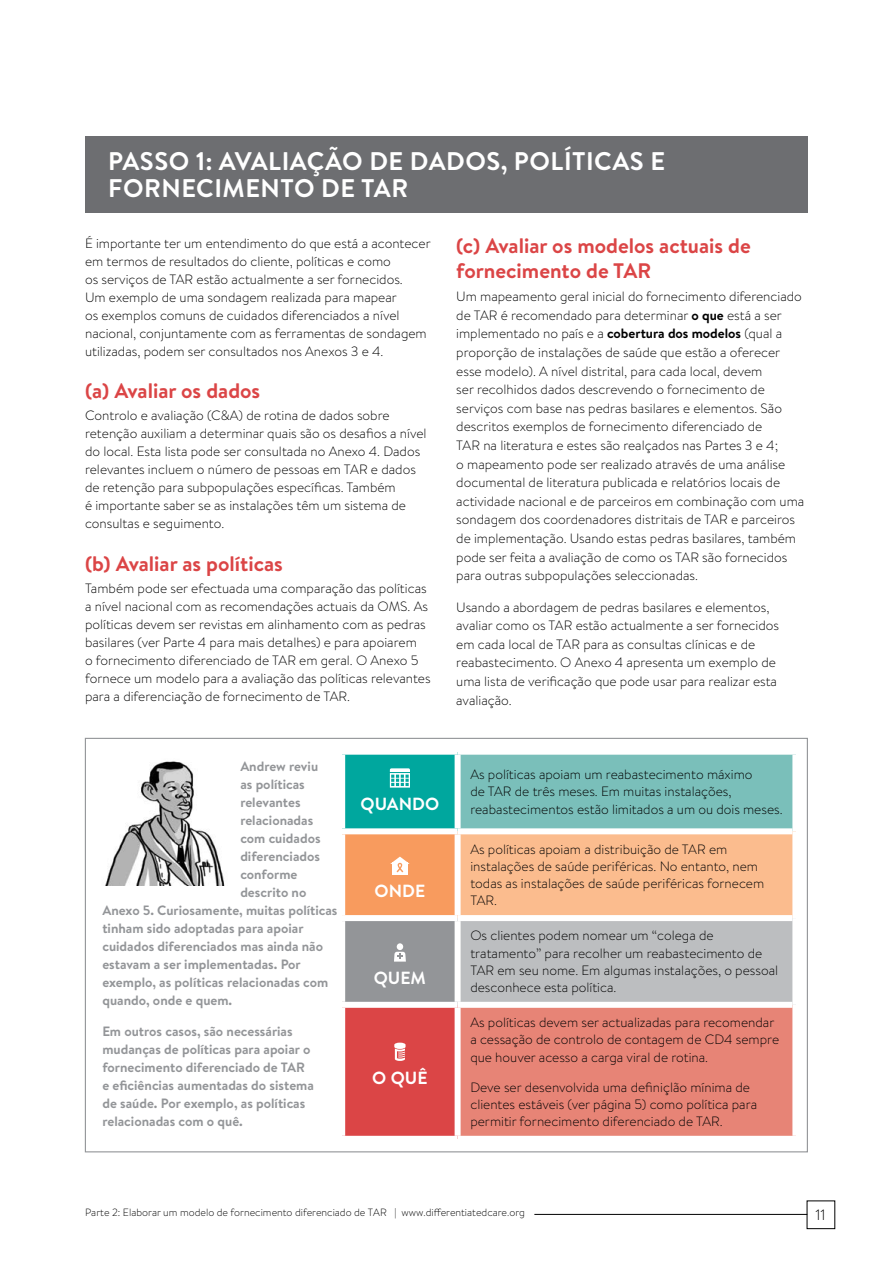
<style>
.page{position:relative;width:893px;height:1263px;background:#fff}
.page>*{position:absolute;margin:0;border:0;box-sizing:border-box;transform-origin:0 0}
.t1{font:700 25.5px/27px "Brandon Text";letter-spacing:.02em;color:#fff}
.t2{font:700 21px/25.5px "Brandon Text";color:#db4546}
.t3{font:700 17.55px "Brandon Text";color:#fff}
.t4{font:300 15px "Brandon Text";color:#000}
.t5{font:300 13.5px/18.6px "Brandon Text";color:#000}
.t6{font:700 13.5px/18px "Brandon Text";color:#939598}
.t7{font:300 10.5px "Brandon Text";color:#000}
.s1{font-weight:700}
</style>
<div class="page">
<div style="left:85px;top:738px;width:723px;height:414px;background:#fff;border:1px solid #939598"></div>
<div style="left:85px;top:136px;width:723px;height:77px;background:#6d6e71"></div>
<img style="left:105px;top:761px;width:120px;height:125px">
<div style="left:342px;top:752px;width:116px;height:79px;background:#00a79e"></div>
<div style="left:458px;top:752px;width:337px;height:79px;background:#7abfba"></div>
<div style="left:342px;top:831px;width:116px;height:87px;background:#f89b5e"></div>
<div style="left:458px;top:831px;width:337px;height:87px;background:#fbbc8e"></div>
<div style="left:342px;top:918px;width:116px;height:87px;background:#939598"></div>
<div style="left:458px;top:918px;width:337px;height:87px;background:#bcbec0"></div>
<div style="left:342px;top:1005px;width:116px;height:134px;background:#db4546"></div>
<div style="left:458px;top:1005px;width:337px;height:134px;background:#e78476"></div>
<div style="left:339px;top:749px;width:119px;height:6px;background:#fff"></div>
<div style="left:339px;top:755px;width:6px;height:73px;background:#fff"></div>
<div style="left:458px;top:749px;width:340px;height:6px;background:#fff"></div>
<div style="left:339px;top:828px;width:119px;height:6px;background:#fff"></div>
<div style="left:339px;top:834px;width:6px;height:81px;background:#fff"></div>
<div style="left:458px;top:828px;width:334px;height:6px;background:#fff"></div>
<div style="left:339px;top:915px;width:119px;height:6px;background:#fff"></div>
<div style="left:339px;top:921px;width:6px;height:81px;background:#fff"></div>
<div style="left:458px;top:915px;width:334px;height:6px;background:#fff"></div>
<div style="left:339px;top:1002px;width:119px;height:6px;background:#fff"></div>
<div style="left:339px;top:1008px;width:6px;height:128px;background:#fff"></div>
<div style="left:458px;top:1002px;width:334px;height:6px;background:#fff"></div>
<div style="left:339px;top:1136px;width:119px;height:6px;background:#fff"></div>
<div style="left:458px;top:1136px;width:340px;height:6px;background:#fff"></div>
<div style="left:455px;top:755px;width:6px;height:73px;background:#fff"></div>
<div style="left:792px;top:755px;width:6px;height:76px;background:#fff"></div>
<div style="left:455px;top:834px;width:6px;height:81px;background:#fff"></div>
<div style="left:792px;top:831px;width:6px;height:87px;background:#fff"></div>
<div style="left:455px;top:921px;width:6px;height:81px;background:#fff"></div>
<div style="left:792px;top:918px;width:6px;height:87px;background:#fff"></div>
<div style="left:455px;top:1008px;width:6px;height:128px;background:#fff"></div>
<div style="left:792px;top:1005px;width:6px;height:131px;background:#fff"></div>
<div style="left:392px;top:862px;width:16px;height:13px;background:#fff"></div>
<svg style="left:390px;top:857px;width:20px;height:15px"></svg>
<svg style="left:390px;top:768px;width:20px;height:20px"></svg>
<div style="left:397px;top:943px;width:6px;height:7px;background:#fff;border-radius:50%"></div>
<svg style="left:394px;top:952px;width:12px;height:10px"></svg>
<svg style="left:394px;top:1042px;width:12px;height:19px"></svg>
<hr style="left:534px;top:1214px;width:273px;height:1px;background:#000">
<h1 class="t1" style="left:108px;top:148px;width:558px">PASSO 1: AVALIAÇÃO DE DADOS, POLÍTICAS E<br>FORNECIMENTO DE TAR</h1>
<p class="t5" style="left:85px;top:233px;width:347px;line-height:18px">É importante ter um entendimento do que está a acontecer em termos de resultados do cliente, políticas e como<br>os serviços de TAR estão actualmente a ser fornecidos.<br>Um exemplo de uma sondagem realizada para mapear<br>os exemplos comuns de cuidados diferenciados a nível nacional, conjuntamente com as ferramentas de sondagem utilizadas, podem ser consultados nos Anexos 3 e 4.</p>
<h2 class="t2" style="left:85px;top:378px;width:177px">(a) Avaliar os dados</h2>
<p class="t5" style="left:85px;top:406px;width:343px;line-height:18px">Controlo e avaliação (C&amp;A) de rotina de dados sobre retenção auxiliam a determinar quais são os desafios a nível do local. Esta lista pode ser consultada no Anexo 4. Dados relevantes incluem o número de pessoas em TAR e dados de retenção para subpopulações específicas. Também<br>é importante saber se as instalações têm um sistema de consultas e seguimento.</p>
<h2 class="t2" style="left:85px;top:550px;width:199px">(b) Avaliar as políticas</h2>
<p class="t5" style="left:85px;top:579px;width:347px;line-height:18px">Também pode ser efectuada uma comparação das políticas a nível nacional com as recomendações actuais da OMS. As políticas devem ser revistas em alinhamento com as pedras basilares (ver Parte 4 para mais detalhes) e para apoiarem<br>o fornecimento diferenciado de TAR em geral. O Anexo 5 fornece um modelo para a avaliação das políticas relevantes para a diferenciação de fornecimento de TAR.</p>
<h2 class="t2" style="left:456px;top:232px;width:296px">(c) Avaliar os modelos actuais de fornecimento de TAR</h2>
<p class="t5" style="left:456px;top:287px;width:350px">Um mapeamento geral inicial do fornecimento diferenciado de TAR é recomendado para determinar <span class="s1">o que</span> está a ser implementado no país e a <span class="s1">cobertura dos modelos</span> (qual a proporção de instalações de saúde que estão a oferecer esse modelo). A nível distrital, para cada local, devem<br>ser recolhidos dados descrevendo o fornecimento de serviços com base nas pedras basilares e elementos. São descritos exemplos de fornecimento diferenciado de<br>TAR na literatura e estes são realçados nas Partes 3 e 4;<br>o mapeamento pode ser realizado através de uma análise documental de literatura publicada e relatórios locais de actividade nacional e de parceiros em combinação com uma sondagem dos coordenadores distritais de TAR e parceiros de implementação. Usando estas pedras basilares, também pode ser feita a avaliação de como os TAR são fornecidos para outras subpopulações seleccionadas.</p>
<p class="t5" style="left:456px;top:597px;width:324px">Usando a abordagem de pedras basilares e elementos, avaliar como os TAR estão actualmente a ser fornecidos em cada local de TAR para as consultas clínicas e de reabastecimento. O Anexo 4 apresenta um exemplo de uma lista de verificação que pode usar para realizar esta avaliação.</p>
<p class="t6" style="left:240px;top:757px;width:79px">Andrew reviu</p>
<p class="t6" style="left:240px;top:775px;width:66px">as políticas</p>
<p class="t6" style="left:240px;top:793px;width:62px">relevantes</p>
<p class="t6" style="left:240px;top:811px;width:74px">relacionadas</p>
<p class="t6" style="left:240px;top:829px;width:82px">com cuidados</p>
<p class="t6" style="left:240px;top:847px;width:81px">diferenciados</p>
<p class="t6" style="left:240px;top:865px;width:59px">conforme</p>
<p class="t6" style="left:240px;top:883px;width:68px">descrito no</p>
<p class="t6" style="left:102px;top:901px;width:237px">Anexo 5. Curiosamente, muitas políticas</p>
<p class="t6" style="left:102px;top:919px;width:203px">tinham sido adoptadas para apoiar</p>
<p class="t6" style="left:102px;top:937px;width:222px">cuidados diferenciados mas ainda não</p>
<p class="t6" style="left:102px;top:955px;width:200px">estavam a ser implementadas. Por</p>
<p class="t6" style="left:102px;top:973px;width:227px">exemplo, as políticas relacionadas com</p>
<p class="t6" style="left:102px;top:991px;width:131px">quando, onde e quem.</p>
<p class="t6" style="left:102px;top:1022px;width:213px">Em outros casos, são necessárias mudanças de políticas para apoiar o fornecimento diferenciado de TAR e eficiências aumentadas do sistema de saúde. Por exemplo, as políticas relacionadas com o quê.</p>
<p class="t3" style="left:361px;top:792px;width:80px">QUANDO</p>
<p class="t3" style="left:375px;top:878px;width:52px">ONDE</p>
<p class="t3" style="left:374px;top:965px;width:54px">QUEM</p>
<p class="t3" style="left:372px;top:1065px;width:57px">O QUÊ</p>
<p class="t5" style="left:470px;top:765px;width:314px;line-height:17.2px">As políticas apoiam um reabastecimento máximo<br>de TAR de três meses. Em muitas instalações, reabastecimentos estão limitados a um ou dois meses.</p>
<p class="t5" style="left:470px;top:840px;width:295px;line-height:17.2px">As políticas apoiam a distribuição de TAR em instalações de saúde periféricas. No entanto, nem todas as instalações de saúde periféricas fornecem TAR.</p>
<p class="t5" style="left:470px;top:926px;width:309px;line-height:17.2px">Os clientes podem nomear um “colega de tratamento” para recolher um reabastecimento de TAR em seu nome. Em algumas instalações, o pessoal desconhece esta política.</p>
<p class="t5" style="left:470px;top:1013px;width:310px;line-height:17.2px">As políticas devem ser actualizadas para recomendar a cessação de controlo de contagem de CD4 sempre que houver acesso a carga viral de rotina.</p>
<p class="t5" style="left:470px;top:1078px;width:288px;line-height:17.2px">Deve ser desenvolvida uma definiçlão mínima de clientes estáveis (ver página 5) como política para permitir fornecimento diferenciado de TAR.</p>
<p class="t7" style="left:85px;top:1205px;width:441px">Parte 2: Elaborar um modelo de fornecimento diferenciado de TAR | www.differentiatedcare.org</p>
<p class="t4" style="left:815px;top:1205px;width:12px">11</p>
</div>
